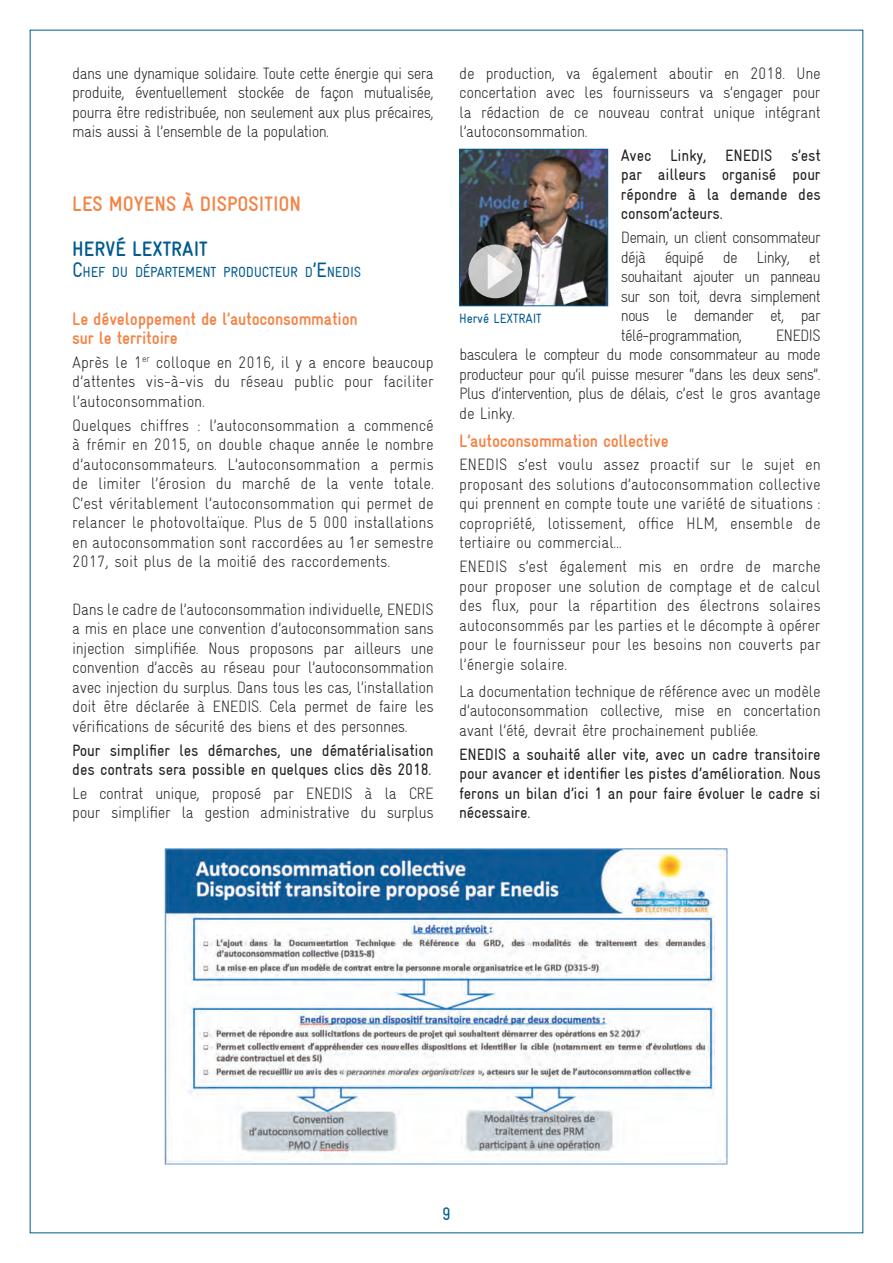
<style>
.page{position:relative;width:893px;height:1263px;background:#fff}
.page>*{position:absolute;margin:0;border:0;box-sizing:border-box;transform-origin:0 0}
.t1{font:700 condensed 21px "Gravur";color:#f58345}
.t2{font:700 condensed 21px "Gravur";color:#015a92}
.t3{font:700 condensed 18px/19.5px "Gravur";letter-spacing:-.01em;color:#f58345}
.t4{font:condensed 18px "Gravur";color:#015a92}
.t5{font:300 condensed 16.5px/19.5px "Gravur";letter-spacing:-.025em;color:#231f20;text-align:justify}
.t6{font:condensed 16.5px/19.5px "Gravur";letter-spacing:-.01em;color:#231f20;text-align:justify}
.t7{font:condensed 14.7px "Gravur";letter-spacing:-.015em;color:#015a92}
.t8{font:condensed 13.5px "Gravur";letter-spacing:-.01em;color:#015a92}
.s1{font-size:21px}
</style>
<div class="page">
<img style="left:461px;top:151px;width:145px;height:153px">
<div style="left:459px;top:149px;width:149px;height:157px;border:1px solid #015a92"></div>
<svg style="left:468px;top:244px;width:54px;height:54px"></svg>
<svg style="left:488px;top:254px;width:25px;height:36px"></svg>
<img style="left:164px;top:848px;width:564px;height:317px">
<p class="t5" style="left:72px;top:63px;width:363px">dans une dynamique solidaire. Toute cette énergie qui sera produite, éventuellement stockée de façon mutualisée, pourra être redistribuée, non seulement aux plus précaires, mais aussi à l’ensemble de la population.</p>
<p class="t1" style="left:72px;top:192px;width:230px">LES MOYENS À DISPOSITION</p>
<p class="t2" style="left:72px;top:237px;width:137px">HERVÉ LEXTRAIT</p>
<p class="t7" style="left:72px;top:264px;width:290px"><span class="s1">C</span>HEF DU DÉPARTEMENT PRODUCTEUR D<span class="s1">’E</span>NEDIS</p>
<p class="t3" style="left:72px;top:309px;width:287px">Le développement de l’autoconsommation sur le territoire</p>
<p class="t5" style="left:72px;top:352px;width:363px">Après le 1<sup>er</sup> colloque en 2016, il y a encore beaucoup d’attentes vis-à-vis du réseau public pour faciliter l’autoconsommation.</p>
<p class="t5" style="left:72px;top:415px;width:363px">Quelques chiffres : l’autoconsommation a commencé à frémir en 2015, on double chaque année le nombre d’autoconsommateurs. L’autoconsommation a permis de limiter l’érosion du marché de la vente totale.<br>C’est véritablement l’autoconsommation qui permet de relancer le photovoltaïque. Plus de 5 000 installations en autoconsommation sont raccordées au 1er semestre 2017, soit plus de la moitié des raccordements.</p>
<p class="t5" style="left:72px;top:599px;width:363px">Dans le cadre de l’autoconsommation individuelle, ENEDIS a mis en place une convention d’autoconsommation sans injection simplifiée. Nous proposons par ailleurs une convention d’accès au réseau pour l’autoconsommation avec injection du surplus. Dans tous les cas, l’installation doit être déclarée à ENEDIS. Cela permet de faire les vérifications de sécurité des biens et des personnes.</p>
<p class="t6" style="left:72px;top:740px;width:363px">Pour simplifier les démarches, une dématérialisation des contrats sera possible en quelques clics dès 2018.</p>
<p class="t5" style="left:72px;top:783px;width:363px">Le contrat unique, proposé par ENEDIS à la CRE pour simplifier la gestion administrative du surplus</p>
<p class="t5" style="left:459px;top:63px;width:363px">de production, va également aboutir en 2018. Une concertation avec les fournisseurs va s’engager pour la rédaction de ce nouveau contrat unique intégrant l’autoconsommation.</p>
<p class="t6" style="left:621px;top:145px;width:201px">Avec Linky, ENEDIS s’est par ailleurs organisé pour répondre à la demande des consom’acteurs.</p>
<p class="t5" style="left:621px;top:228px;width:201px">Demain, un client consommateur déjà équipé de Linky, et souhaitant ajouter un panneau sur son toit, devra simplement nous le demander et, par télé-programmation,</p>
<p class="t8" style="left:459px;top:311px;width:84px">Hervé LEXTRAIT</p>
<p class="t5" style="left:459px;top:325px;width:363px;text-indent:317px">ENEDIS basculera le compteur du mode consommateur au mode producteur pour qu’il puisse mesurer “dans les deux sens”.<br>Plus d’intervention, plus de délais, c’est le gros avantage de Linky.</p>
<p class="t3" style="left:459px;top:431px;width:211px">L’autoconsommation collective</p>
<p class="t5" style="left:459px;top:455px;width:363px">ENEDIS s’est voulu assez proactif sur le sujet en proposant des solutions d’autoconsommation collective qui prennent en compte toute une variété de situations : copropriété, lotissement, office HLM, ensemble de tertiaire ou commercial…</p>
<p class="t5" style="left:459px;top:557px;width:363px">ENEDIS s’est également mis en ordre de marche pour proposer une solution de comptage et de calcul des flux, pour la répartition des électrons solaires autoconsommés par les parties et le décompte à opérer pour le fournisseur pour les besoins non couverts par l’énergie solaire.</p>
<p class="t5" style="left:459px;top:681px;width:363px">La documentation technique de référence avec un modèle d’autoconsommation collective, mise en concertation avant l’été, devrait être prochainement publiée.</p>
<p class="t6" style="left:459px;top:744px;width:363px">ENEDIS a souhaité aller vite, avec un cadre transitoire pour avancer et identifier les pistes d’amélioration. Nous ferons un bilan d’ici 1 an pour faire évoluer le cadre si nécessaire.</p>
<p class="t4" style="left:442px;top:1204px;width:10px">9</p>
</div>
